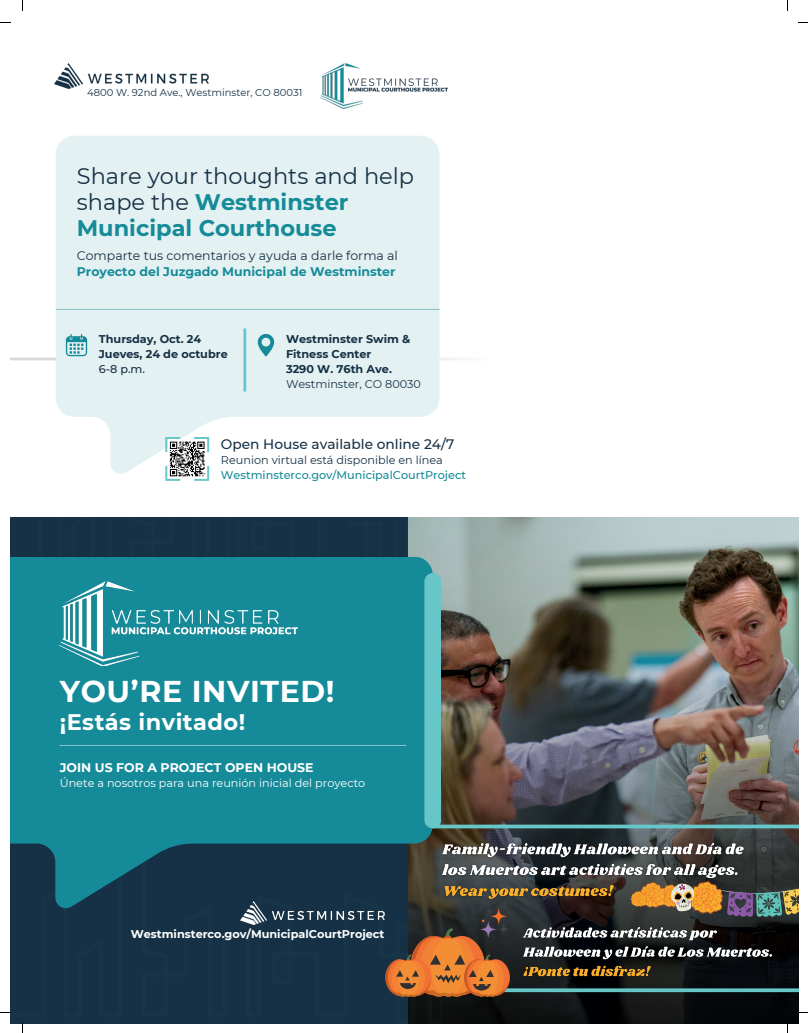
<style>
.page{position:relative;width:808px;height:1033px;background:#fff}
.page>*{position:absolute;margin:0;border:0;box-sizing:border-box;transform-origin:0 0}
.t1{font:700 30px "Montserrat";letter-spacing:.02em;color:#fff}
.t2{font:22.5px/26.2px "Montserrat";color:#163145}
.t3{font:700 22.5px "Montserrat";letter-spacing:.02em;color:#fff}
.t4{font:500 13.75px "Montserrat";color:#163145}
.t5{font:12.5px "Montserrat";color:#163145}
.t6{font:700 12.5px "Montserrat";color:#158b99}
.t7{font:700 12.5px "Montserrat";color:#fff}
.t8{font:700 11.25px/15px "Montserrat";color:#163145}
.t9{font:11.25px "Montserrat";color:#163145}
.t10{font:11.25px "Montserrat";color:#fff}
.t11{font:700 11.25px "Montserrat";color:#fff}
.t12{font:500 11.25px "Montserrat";color:#158b99}
.t13{font:500 11.25px "Montserrat";color:#163145}
.t14{font:10px "Montserrat";color:#163145}
.s1{font-weight:700;color:#158b99}
</style>
<div class="page">
<hr style="left:10px;top:357px;width:486px;height:3px;background:#d7d8d9">
<img style="left:439px;top:352px;width:57px;height:12px">
<svg style="left:56px;top:136px;width:383px;height:338px;background:#e7f2f3"></svg>
<img style="left:407px;top:517px;width:391px;height:506px">
<div style="left:10px;top:839px;width:432px;height:184px;background:#163145"></div>
<div style="left:10px;top:517px;width:397px;height:39px;background:#163145"></div>
<svg style="left:435px;top:824px;width:195px;height:4px"></svg>
<svg style="left:10px;top:556px;width:423px;height:352px;background:#167b89"></svg>
<img style="left:59px;top:581px;width:239px;height:85px">
<img style="left:240px;top:901px;width:144px;height:23px">
<div style="left:424px;top:573px;width:17px;height:255px;background:#67c7c8;border-radius:8px"></div>
<hr style="left:59px;top:745px;width:347px;height:1px;background:#fff">
<img style="left:54px;top:63px;width:154px;height:25px">
<img style="left:437px;top:838px;width:193px;height:66px">
<img style="left:518px;top:922px;width:259px;height:60px">
<svg style="left:165px;top:437px;width:44px;height:44px"></svg>
<svg style="left:66px;top:334px;width:21px;height:22px"></svg>
<hr style="left:243px;top:328px;width:3px;height:63px;background:#67c7c8">
<svg style="left:258px;top:334px;width:16px;height:22px"></svg>
<svg style="left:630px;top:813px;width:168px;height:103px;background:#646156"></svg>
<svg style="left:510px;top:988px;width:288px;height:4px"></svg>
<svg style="left:384px;top:907px;width:126px;height:89px;background:#835432"></svg>
<img style="left:321px;top:63px;width:126px;height:45px">
<hr style="left:56px;top:309px;width:383px;height:1px;background:#158b99">
<p class="t14" style="left:87px;top:86px;width:217px">4800 W. 92nd Ave., Westminster, CO 80031</p>
<h2 class="t2" style="left:77px;top:162px;width:339px">Share your thoughts and help shape the <span class="s1">Westminster<br>Municipal Courthouse</span></h2>
<p class="t5" style="left:77px;top:246px;width:322px">Comparte tus comentarios y ayuda a darle forma al</p>
<p class="t6" style="left:77px;top:263px;width:320px">Proyecto del Juzgado Municipal de Westminster</p>
<p class="t8" style="left:99px;top:331px;width:130px">Thursday, Oct. 24<br>Jueves, 24 de octubre</p>
<p class="t13" style="left:99px;top:361px;width:48px">6-8 p.m.</p>
<p class="t8" style="left:286px;top:331px;width:126px">Westminster Swim &amp;<br>Fitness Center<br>3290 W. 76th Ave.</p>
<p class="t9" style="left:286px;top:376px;width:136px">Westminster, CO 80030</p>
<p class="t4" style="left:221px;top:434px;width:235px">Open House available online 24/7</p>
<p class="t9" style="left:221px;top:452px;width:223px">Reunion virtual está disponible en línea</p>
<p class="t12" style="left:221px;top:466px;width:247px">Westminsterco.gov/MunicipalCourtProject</p>
<h1 class="t1" style="left:60px;top:669px;width:276px">YOU’RE INVITED!</h1>
<h2 class="t3" style="left:60px;top:706px;width:187px">¡Estás invitado!</h2>
<p class="t7" style="left:60px;top:758px;width:255px">JOIN US FOR A PROJECT OPEN HOUSE</p>
<p class="t10" style="left:60px;top:774px;width:307px">Únete a nosotros para una reunión inicial del proyecto</p>
<p class="t11" style="left:131px;top:925px;width:255px">Westminsterco.gov/MunicipalCourtProject</p>
</div>
